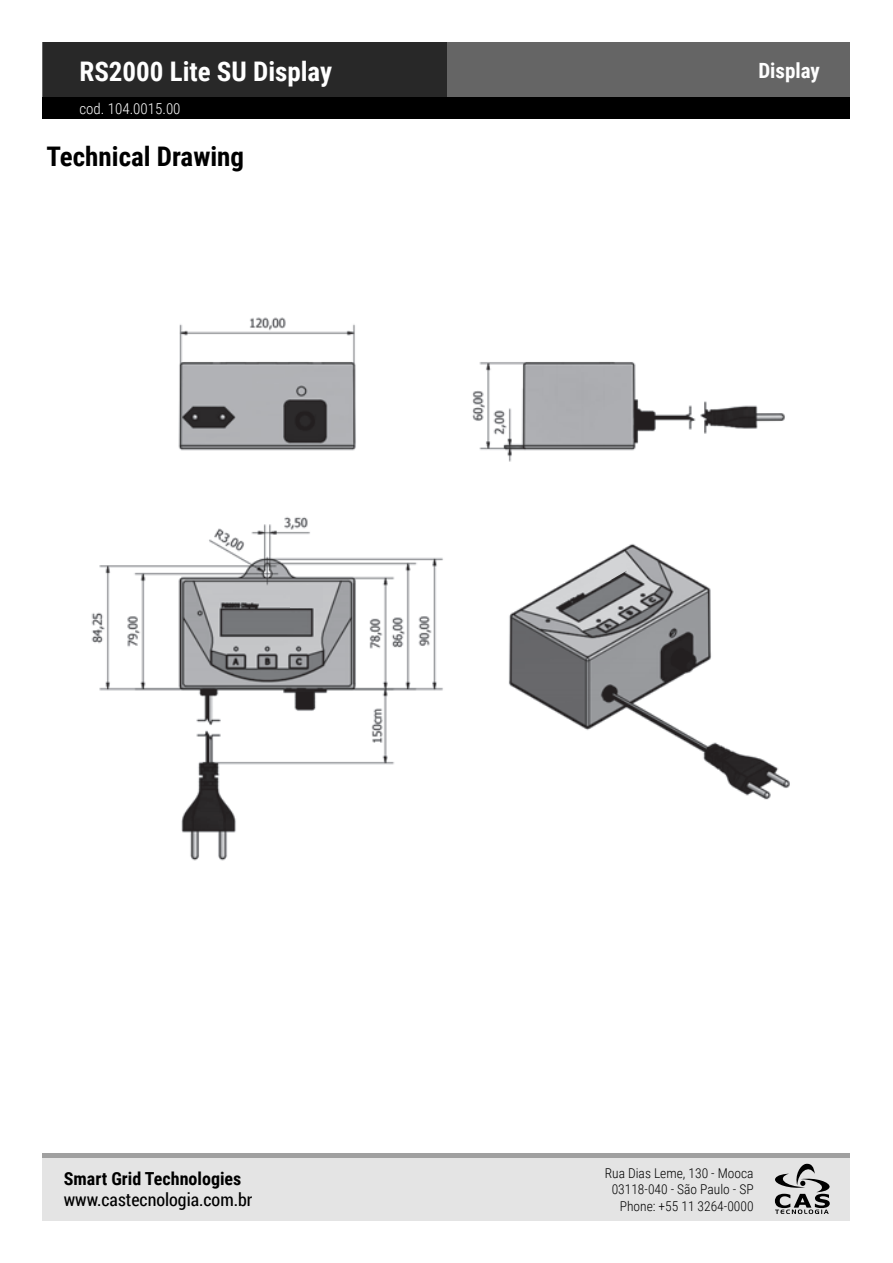
<style>
.page{position:relative;width:893px;height:1263px;background:#fff}
.page>*{position:absolute;margin:0;border:0;box-sizing:border-box;transform-origin:0 0}
.t1{font:700 27px "Roboto Condensed";color:#fff}
.t2{font:700 27px "Roboto Condensed";color:#000}
.t3{font:700 21px "Roboto Condensed";color:#fff}
.t4{font:18px "Roboto Condensed";color:#000}
.t5{font:700 18px "Roboto Condensed";color:#000}
.t6{font:300 15px "Roboto Condensed";color:#fff}
.t7{font:300 13.5px/16.5px "Roboto Condensed";color:#000;text-align:right}
</style>
<div class="page">
<div style="left:43px;top:43px;width:807px;height:76px;background:#656565"></div>
<div style="left:43px;top:98px;width:807px;height:21px;background:#000"></div>
<div style="left:43px;top:43px;width:403px;height:55px;background:#282828"></div>
<div style="left:43px;top:1157px;width:807px;height:63px;background:#e4e4e4"></div>
<svg style="left:774px;top:1163px;width:56px;height:51px"></svg>
<hr style="left:43px;top:1153px;width:807px;height:4px;background:#a0a0a0">
<img style="left:91px;top:317px;width:699px;height:544px">
<svg style="left:595px;top:563px;width:33px;height:19px"></svg>
<div style="left:290px;top:585px;width:32px;height:22px;background:#c2c3c6"></div>
<h1 class="t1" style="left:79px;top:52px;width:254px">RS2000 Lite SU Display</h1>
<h2 class="t3" style="left:758px;top:56px;width:63px">Display</h2>
<p class="t6" style="left:79px;top:98px;width:103px">cod. 104.0015.00</p>
<h1 class="t2" style="left:46px;top:138px;width:199px">Technical Drawing</h1>
<h3 class="t5" style="left:64px;top:1166px;width:179px">Smart Grid Technologies</h3>
<h3 class="t4" style="left:64px;top:1187px;width:190px">www.castecnologia.com.br</h3>
<p class="t7" style="left:605px;top:1164px;width:150px">Rua Dias Leme, 130 - Mooca<br>03118-040 - São Paulo - SP<br>Phone: +55 11 3264-0000</p>
</div>
